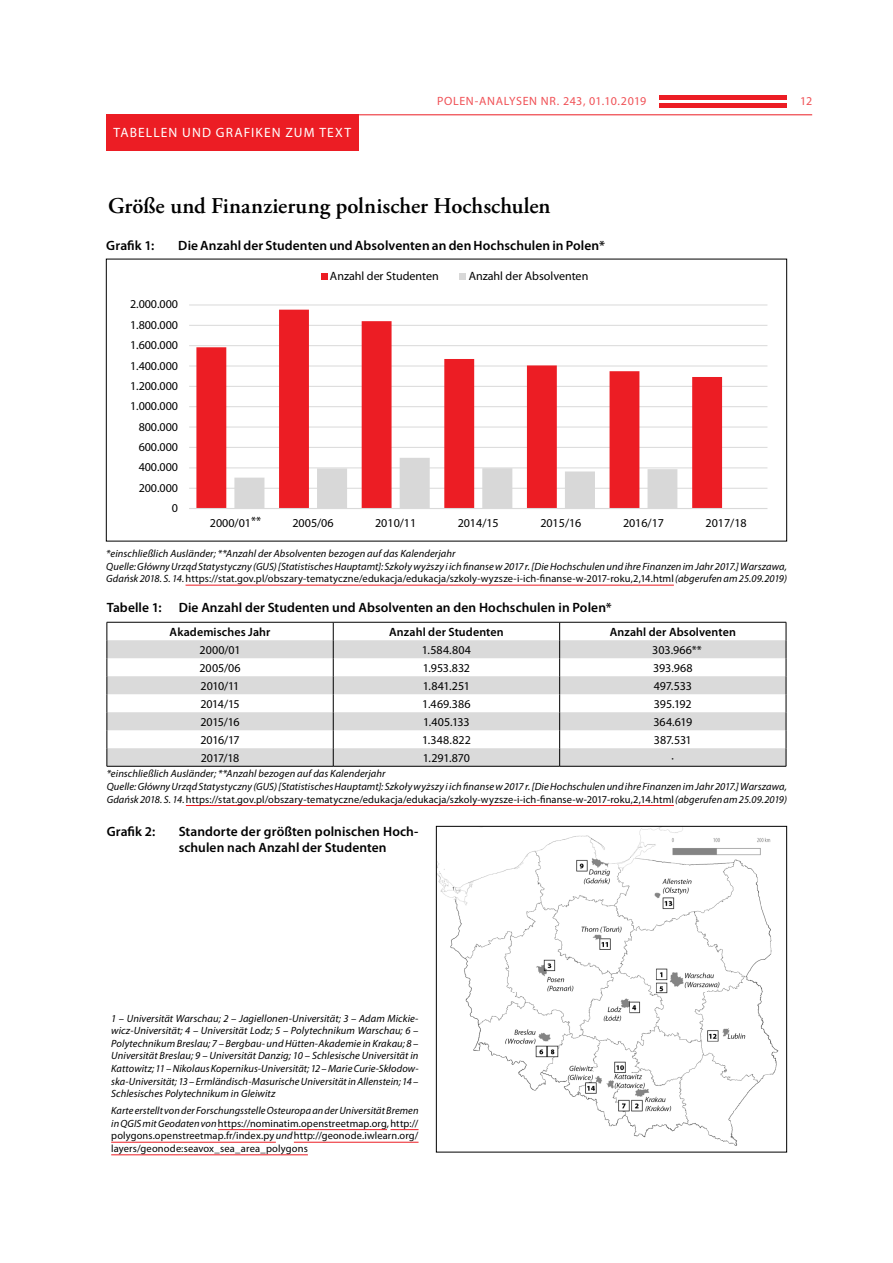
<style>
.page{position:relative;width:893px;height:1263px;background:#fff}
.page>*{position:absolute;margin:0;border:0;box-sizing:border-box;transform-origin:0 0}
.t1{font:600 22.5px "Adobe Garamond Pro";color:#000}
.t2{font:600 13.5px/16.2px "Myriad Pro";letter-spacing:.005em;color:#000}
.t3{font:13.5px "Myriad Pro";letter-spacing:.08em;color:#fff}
.t4{font:12px "Myriad Pro";letter-spacing:-.005em;color:#000}
.t5{font:600 12px "Myriad Pro";letter-spacing:.01em;color:#000}
.t6{font:12px "Myriad Pro";letter-spacing:.05em;color:#f05156}
.t7{font:italic 10.5px/12.6px "Myriad Pro";letter-spacing:.01em;color:#000}
.t8{font:10.5px/12.6px "Myriad Pro";letter-spacing:.015em;color:#000;text-align:justify}
.s1{font-style:normal}
.s2{font-style:italic}
</style>
<div class="page">
<div style="left:659px;top:103px;width:128px;height:5px;background:#ec1d24"></div>
<hr style="left:659px;top:96px;width:128px;height:4px;background:#ec1d24">
<hr style="left:106px;top:114px;width:706px;height:1px;background:#ec1d24">
<div style="left:106px;top:115px;width:252px;height:36px;background:#ec1d24"></div>
<hr style="left:189px;top:488px;width:578px;height:1px;background:#d9d9d9">
<hr style="left:189px;top:468px;width:578px;height:1px;background:#d9d9d9">
<hr style="left:189px;top:447px;width:578px;height:1px;background:#d9d9d9">
<hr style="left:189px;top:427px;width:578px;height:1px;background:#d9d9d9">
<hr style="left:189px;top:406px;width:578px;height:1px;background:#d9d9d9">
<hr style="left:189px;top:386px;width:578px;height:1px;background:#d9d9d9">
<hr style="left:189px;top:366px;width:578px;height:1px;background:#d9d9d9">
<hr style="left:189px;top:345px;width:578px;height:1px;background:#d9d9d9">
<hr style="left:189px;top:325px;width:578px;height:1px;background:#d9d9d9">
<hr style="left:189px;top:305px;width:578px;height:1px;background:#d9d9d9">
<svg style="left:196px;top:310px;width:526px;height:198px"></svg>
<svg style="left:234px;top:458px;width:443px;height:50px"></svg>
<hr style="left:189px;top:508px;width:578px;height:1px;background:#d9d9d9">
<svg style="left:321px;top:274px;width:6px;height:6px"></svg>
<svg style="left:460px;top:274px;width:6px;height:6px"></svg>
<hr style="left:186px;top:585px;width:488px;height:1px;background:#ec1d24">
<hr style="left:186px;top:805px;width:488px;height:1px;background:#ec1d24">
<svg style="left:108px;top:640px;width:678px;height:126px;fill:#dadada"></svg>
<hr style="left:107px;top:622px;width:226px;height:1px;background:#000">
<hr style="left:333px;top:622px;width:227px;height:1px;background:#000">
<hr style="left:560px;top:622px;width:226px;height:1px;background:#000">
<svg style="left:107px;top:622px;width:1px;height:144px"></svg>
<svg style="left:333px;top:622px;width:1px;height:144px"></svg>
<svg style="left:559px;top:622px;width:1px;height:144px"></svg>
<svg style="left:786px;top:622px;width:1px;height:144px"></svg>
<hr style="left:107px;top:766px;width:226px;height:1px;background:#000">
<hr style="left:333px;top:766px;width:227px;height:1px;background:#000">
<hr style="left:560px;top:766px;width:226px;height:1px;background:#000">
<img style="left:438px;top:828px;width:341px;height:318px">
<div style="left:436px;top:826px;width:351px;height:326px;border:1px solid #000"></div>
<hr style="left:218px;top:1129px;width:169px;height:1px;background:#ec1d24">
<svg style="left:390px;top:1129px;width:28px;height:1px"></svg>
<hr style="left:111px;top:1142px;width:165px;height:1px;background:#ec1d24">
<hr style="left:294px;top:1142px;width:124px;height:1px;background:#ec1d24">
<hr style="left:111px;top:1154px;width:197px;height:1px;background:#ec1d24">
<p class="t3" style="left:113px;top:125px;width:239px">TABELLEN UND GRAFIKEN ZUM TEXT</p>
<p class="t6" style="left:437px;top:94px;width:211px">POLEN-ANALYSEN NR. 243, 01.10.2019</p>
<p class="t6" style="left:800px;top:94px;width:14px">12</p>
<h1 class="t1" style="left:108px;top:193px;width:444px">Größe und Finanzierung polnischer Hochschulen</h1>
<p class="t2" style="left:106px;top:237px;width:50px">Grafik 1:</p>
<p class="t2" style="left:178px;top:237px;width:428px">Die Anzahl der Studenten und Absolventen an den Hochschulen in Polen*</p>
<p class="t4" style="left:130px;top:297px;width:50px">2.000.000</p>
<p class="t4" style="left:130px;top:317px;width:50px">1.800.000</p>
<p class="t4" style="left:130px;top:338px;width:50px">1.600.000</p>
<p class="t4" style="left:130px;top:358px;width:50px">1.400.000</p>
<p class="t4" style="left:130px;top:378px;width:50px">1.200.000</p>
<p class="t4" style="left:130px;top:399px;width:50px">1.000.000</p>
<p class="t4" style="left:139px;top:419px;width:41px">800.000</p>
<p class="t4" style="left:139px;top:439px;width:41px">600.000</p>
<p class="t4" style="left:139px;top:460px;width:41px">400.000</p>
<p class="t4" style="left:139px;top:480px;width:41px">200.000</p>
<p class="t4" style="left:172px;top:501px;width:8px">0</p>
<p class="t4" style="left:330px;top:269px;width:110px">Anzahl der Studenten</p>
<p class="t4" style="left:469px;top:269px;width:121px">Anzahl der Absolventen</p>
<p class="t4" style="left:251px;top:514px;width:12px">**</p>
<p class="t7" style="left:106px;top:547px;width:682px">*einschließlich Ausländer; **Anzahl der Absolventen bezogen auf das Kalenderjahr<br>Quelle: Główny Urząd Statystyczny (GUS) [Statistisches Hauptamt]: Szkoły wyższy i ich finanse w 2017 r. [Die Hochschulen und ihre Finanzen im Jahr 2017.] Warszawa,<br>Gdańsk 2018. S. 14. <span class="s1">https://stat.gov.pl/obszary-tematyczne/edukacja/edukacja/szkoly-wyzsze-i-ich-finanse-w-2017-roku,2,14.html</span> (abgerufen am 25.09.2019)</p>
<p class="t2" style="left:107px;top:599px;width:57px">Tabelle 1:</p>
<p class="t2" style="left:179px;top:599px;width:435px">Die Anzahl der Studenten und Absolventen an den Hochschulen in Polen*</p>
<p class="t5" style="left:170px;top:624px;width:102px">Akademisches Jahr</p>
<p class="t5" style="left:389px;top:624px;width:116px">Anzahl der Studenten</p>
<p class="t5" style="left:610px;top:624px;width:128px">Anzahl der Absolventen</p>
<p class="t4" style="left:200px;top:642px;width:43px">2000/01</p>
<p class="t4" style="left:422px;top:642px;width:51px">1.584.804</p>
<p class="t4" style="left:652px;top:642px;width:51px">303.966**</p>
<p class="t4" style="left:199px;top:660px;width:43px">2005/06</p>
<p class="t4" style="left:423px;top:660px;width:49px">1.953.832</p>
<p class="t4" style="left:653px;top:660px;width:41px">393.968</p>
<p class="t4" style="left:201px;top:678px;width:40px">2010/11</p>
<p class="t4" style="left:423px;top:678px;width:49px">1.841.251</p>
<p class="t4" style="left:654px;top:678px;width:40px">497.533</p>
<p class="t4" style="left:200px;top:696px;width:41px">2014/15</p>
<p class="t4" style="left:422px;top:696px;width:50px">1.469.386</p>
<p class="t4" style="left:654px;top:696px;width:39px">395.192</p>
<p class="t4" style="left:200px;top:714px;width:41px">2015/16</p>
<p class="t4" style="left:423px;top:714px;width:48px">1.405.133</p>
<p class="t4" style="left:653px;top:714px;width:40px">364.619</p>
<p class="t4" style="left:200px;top:732px;width:41px">2016/17</p>
<p class="t4" style="left:422px;top:732px;width:50px">1.348.822</p>
<p class="t4" style="left:654px;top:732px;width:39px">387.531</p>
<p class="t4" style="left:201px;top:750px;width:40px">2017/18</p>
<p class="t4" style="left:423px;top:750px;width:49px">1.291.870</p>
<p class="t4" style="left:672px;top:750px;width:4px">·</p>
<p class="t7" style="left:107px;top:767px;width:682px">*einschließlich Ausländer; **Anzahl bezogen auf das Kalenderjahr<br>Quelle: Główny Urząd Statystyczny (GUS) [Statistisches Hauptamt]: Szkoły wyższy i ich finanse w 2017 r. [Die Hochschulen und ihre Finanzen im Jahr 2017.] Warszawa,<br>Gdańsk 2018. S. 14. <span class="s1">https://stat.gov.pl/obszary-tematyczne/edukacja/edukacja/szkoly-wyzsze-i-ich-finanse-w-2017-roku,2,14.html</span> (abgerufen am 25.09.2019)</p>
<p class="t2" style="left:107px;top:823px;width:50px">Grafik 2:</p>
<p class="t2" style="left:179px;top:823px;width:241px">Standorte der größten polnischen Hoch&shy;schulen nach Anzahl der Studenten</p>
<p class="t4" style="left:210px;top:516px;width:43px">2000/01</p>
<p class="t4" style="left:292px;top:516px;width:43px">2005/06</p>
<p class="t4" style="left:375px;top:516px;width:43px">2010/11</p>
<p class="t4" style="left:458px;top:516px;width:43px">2014/15</p>
<p class="t4" style="left:540px;top:516px;width:43px">2015/16</p>
<p class="t4" style="left:623px;top:516px;width:43px">2016/17</p>
<p class="t4" style="left:706px;top:516px;width:43px">2017/18</p>
<p class="t7" style="left:111px;top:1011px;width:309px;text-align:justify">1 – Universität Warschau; 2 – Jagiellonen-Universität; 3 – Adam Mickie&shy;wicz-Universität; 4 – Universität Lodz; 5 – Polytechnikum Warschau; 6 – Polytechnikum Breslau; 7 – Bergbau- und Hütten-Akademie in Krakau; 8 – Universität Breslau; 9 – Universität Danzig; 10 – Schlesische Universität in Kattowitz; 11 – Nikolaus Kopernikus-Universität; 12 – Marie Curie-Skłodow&shy;ska-Universität; 13 – Ermländisch-Masurische Universität in Allenstein; 14 – Schlesisches Polytechnikum in Gleiwitz</p>
<p class="t8" style="left:111px;top:1104px;width:309px"><span class="s2">Karte erstellt von der Forschungsstelle Osteuropa an der Universität Bremen in QGIS mit Geodaten von</span> https://nominatim.openstreetmap.org<span class="s2">,</span> http:// polygons.openstreetmap.fr/index.py <span class="s2">und</span> http://geonode.iwlearn.org/ layers/geonode:seavox_sea_area_polygons</p>
</div>
